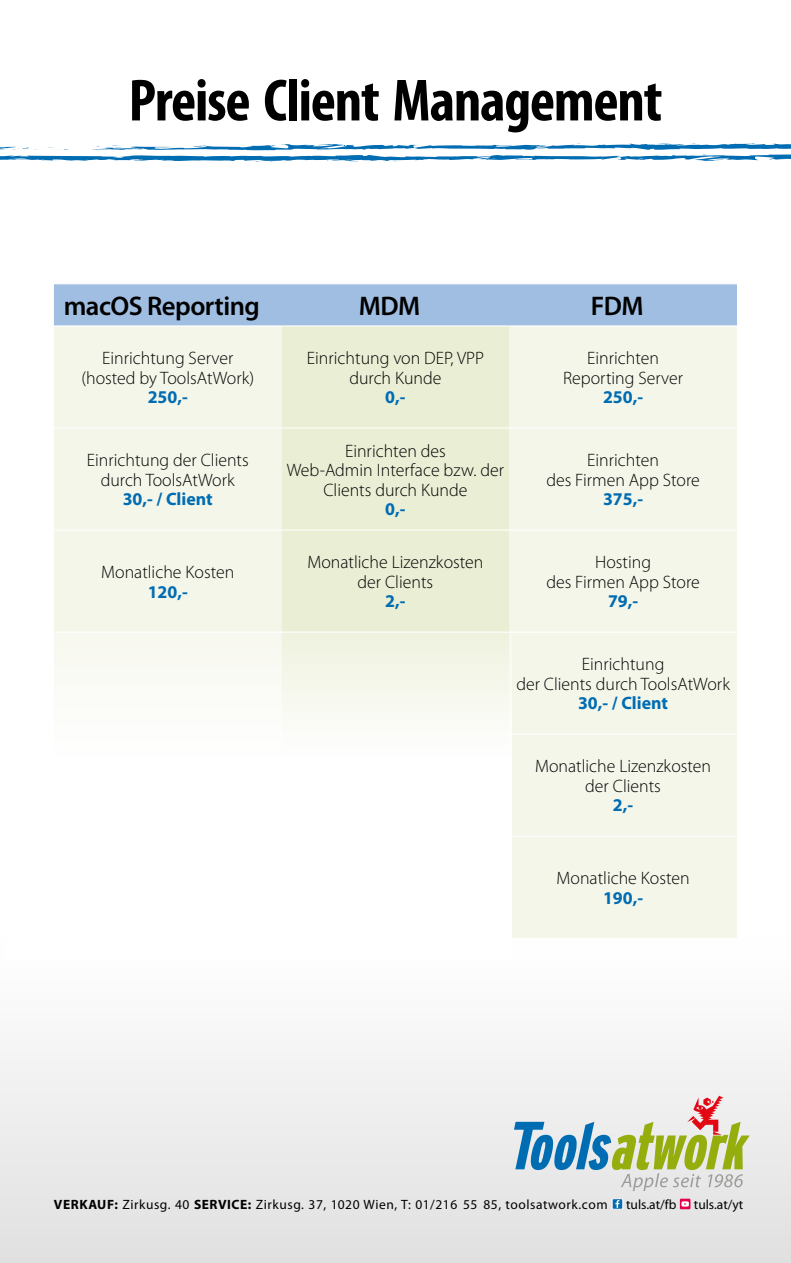
<style>
.page{position:relative;width:791px;height:1263px;background:#fff}
.page>*{position:absolute;margin:0;border:0;box-sizing:border-box;transform-origin:0 0}
.t1{font:700 condensed 60px "Myriad Pro";letter-spacing:-.02em;color:#000}
.t2{font:600 27px "Myriad Pro";letter-spacing:-.02em;color:#000}
.t3{font:300 18px/19.5px "Myriad Pro";color:#000;text-align:center}
.t4{font:700 18px "Myriad Pro";color:#006cb2}
.t5{font:13.5px "Myriad Pro";letter-spacing:.04em;color:#000}
.s1{font-weight:700}
</style>
<div class="page">
<div style="left:0;top:937px;width:791px;height:326px;background:linear-gradient(to bottom,#fff,#e0e0e0)"></div>
<svg style="left:0;top:143px;width:791px;height:19px"></svg>
<div style="left:54px;top:284px;width:683px;height:41px;background:#a0bee2"></div>
<div style="left:54px;top:326px;width:683px;height:612px;background:#f5f6ea"></div>
<div style="left:282px;top:326px;width:227px;height:306px;background:#eaeed4"></div>
<hr style="left:54px;top:427px;width:228px;height:1px;background:#fff">
<hr style="left:282px;top:427px;width:227px;height:1px;background:#fff">
<hr style="left:509px;top:427px;width:228px;height:1px;background:#fff">
<hr style="left:54px;top:529px;width:228px;height:2px;background:#fff">
<hr style="left:282px;top:529px;width:227px;height:2px;background:#fff">
<hr style="left:509px;top:529px;width:228px;height:2px;background:#fff">
<hr style="left:509px;top:632px;width:228px;height:1px;background:#fff">
<hr style="left:509px;top:734px;width:228px;height:1px;background:#fff">
<hr style="left:509px;top:836px;width:228px;height:1px;background:#fff">
<hr style="left:509px;top:938px;width:228px;height:1px;background:#fff">
<svg style="left:6px;top:632px;width:506px;height:328px"></svg>
<svg style="left:514px;top:1096px;width:236px;height:95px"></svg>
<svg style="left:612px;top:1199px;width:11px;height:10px"></svg>
<div style="left:612px;top:1199px;width:11px;height:10px;border:1px solid #fff"></div>
<svg style="left:615px;top:1200px;width:4px;height:8px"></svg>
<svg style="left:680px;top:1199px;width:10px;height:10px"></svg>
<svg style="left:681px;top:1201px;width:8px;height:5px"></svg>
<h1 class="t1" style="left:129px;top:63px;width:535px">Preise Client Management</h1>
<h2 class="t2" style="left:64px;top:289px;width:198px">macOS Reporting</h2>
<h2 class="t2" style="left:359px;top:289px;width:63px">MDM</h2>
<h2 class="t2" style="left:591px;top:289px;width:54px">FDM</h2>
<p class="t3" style="left:81px;top:348px;width:174px">Einrichtung Server (hosted by ToolsAtWork)</p>
<p class="t4" style="left:148px;top:385px;width:42px">250,-</p>
<p class="t3" style="left:563px;top:348px;width:121px">Einrichten<br>Reporting Server</p>
<p class="t4" style="left:603px;top:385px;width:42px">250,-</p>
<p class="t3" style="left:307px;top:348px;width:179px">Einrichtung von DEP, VPP durch Kunde</p>
<p class="t4" style="left:385px;top:385px;width:22px">0,-</p>
<p class="t3" style="left:87px;top:450px;width:164px">Einrichtung der Clients durch ToolsAtWork</p>
<p class="t4" style="left:123px;top:487px;width:91px">30,- / Client</p>
<p class="t3" style="left:101px;top:562px;width:135px">Monatliche Kosten</p>
<p class="t4" style="left:148px;top:580px;width:42px">120,-</p>
<p class="t3" style="left:287px;top:441px;width:219px">Einrichten des<br>Web-Admin Interface bzw. der<br>Clients durch Kunde</p>
<p class="t4" style="left:385px;top:497px;width:22px">0,-</p>
<p class="t3" style="left:307px;top:552px;width:178px">Monatliche Lizenzkosten der Clients</p>
<p class="t4" style="left:385px;top:589px;width:22px">2,-</p>
<p class="t3" style="left:546px;top:450px;width:155px">Einrichten<br>des Firmen App Store</p>
<p class="t4" style="left:603px;top:487px;width:42px">375,-</p>
<p class="t3" style="left:546px;top:552px;width:155px">Hosting<br>des Firmen App Store</p>
<p class="t4" style="left:608px;top:589px;width:32px">79,-</p>
<p class="t3" style="left:516px;top:654px;width:215px">Einrichtung<br>der Clients durch ToolsAtWork</p>
<p class="t4" style="left:578px;top:691px;width:91px">30,- / Client</p>
<p class="t3" style="left:535px;top:756px;width:178px">Monatliche Lizenzkosten der Clients</p>
<p class="t4" style="left:613px;top:793px;width:22px">2,-</p>
<p class="t3" style="left:556px;top:868px;width:135px">Monatliche Kosten</p>
<p class="t4" style="left:603px;top:886px;width:42px">190,-</p>
<p class="t5" style="left:54px;top:1196px;width:555px"><span class="s1">VERKAUF:</span> Zirkusg. 40 <span class="s1">SERVICE:</span> Zirkusg. 37, 1020 Wien, T: 01/216 55 85, toolsatwork.com</p>
<p class="t5" style="left:626px;top:1196px;width:52px">tuls.at/fb</p>
<p class="t5" style="left:694px;top:1196px;width:51px">tuls.at/yt</p>
</div>
